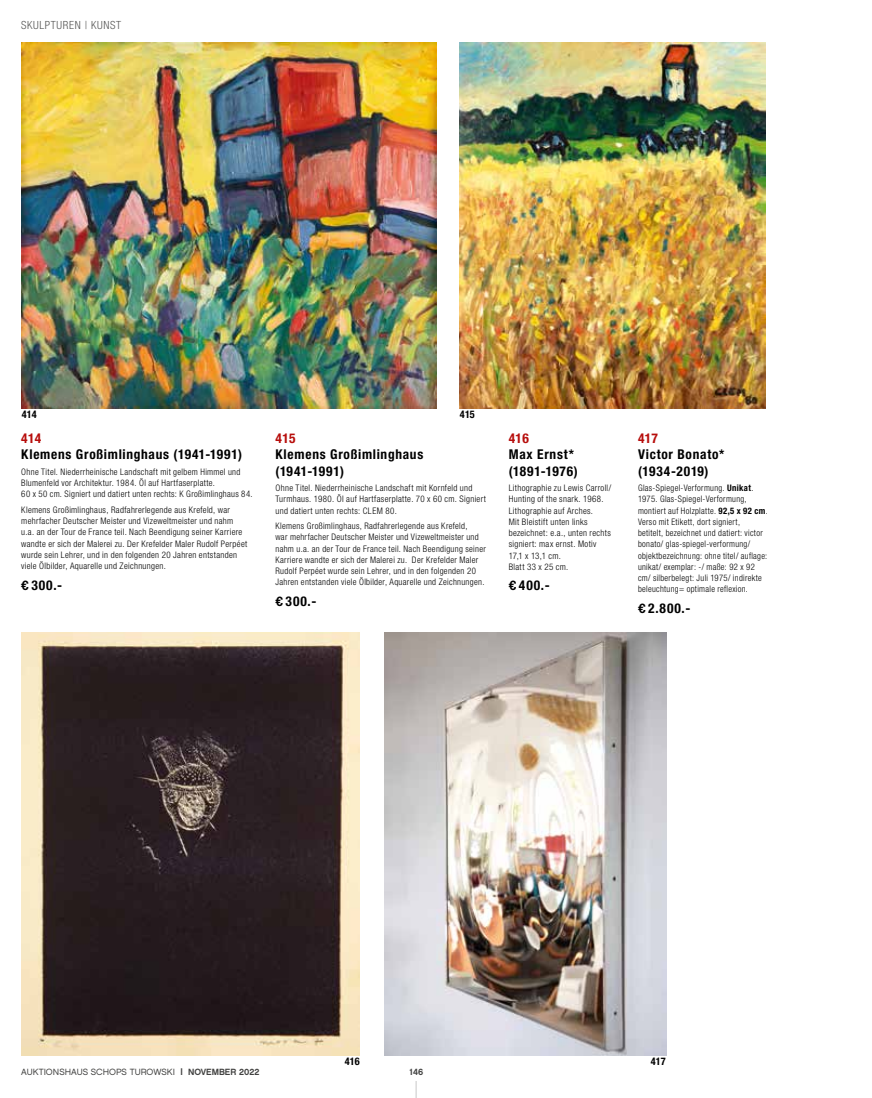
<style>
.page{position:relative;width:872px;height:1098px;background:#fff}
.page>*{position:absolute;margin:0;border:0;box-sizing:border-box;transform-origin:0 0}
.t1{font:700 condensed 13.5px/16.2px "Helvetica Neue LT Std";letter-spacing:.055em;color:#000}
.t2{font:700 condensed 13.5px "Helvetica Neue LT Std";letter-spacing:.025em;color:#b70e0c}
.t3{font:300 condensed 11.25px "Helvetica Neue LT Std";letter-spacing:.055em;color:#575756}
.t4{font:700 condensed 10.5px "Helvetica Neue LT Std";letter-spacing:.01em;color:#000}
.t5{font:300 condensed 9px/11.2px "Helvetica Neue LT Std";letter-spacing:.035em;color:#000}
.t6{font:300 condensed 9px/11.2px "Helvetica Neue LT Std";letter-spacing:.035em;color:#000;scale:.96 1}
.t7{font:9px "Chalet London Nineteen Sixty";color:#424241}
.t8{font:9px "Chalet New York Nineteen Sixty";color:#424241}
.s1{font-family:"Univers LT Std";font-stretch:normal}
.s2{font-weight:700}
.s3{font-family:"Chalet New York Nineteen Sixty"}
</style>
<div class="page">
<svg style="left:415px;top:1081px;width:2px;height:16px"></svg>
<img style="left:21px;top:43px;width:415px;height:365px">
<img style="left:459px;top:43px;width:306px;height:365px">
<img style="left:22px;top:632px;width:338px;height:422px">
<img style="left:384px;top:632px;width:282px;height:422px">
<p class="t3" style="left:21px;top:19px;width:101px">SKULPTUREN | KUNST</p>
<p class="t4" style="left:22px;top:407px;width:16px">414</p>
<p class="t4" style="left:460px;top:407px;width:16px">415</p>
<h1 class="t2" style="left:21px;top:430px;width:22px">414</h1>
<h1 class="t1" style="left:21px;top:446px;width:222px">Klemens Großimlinghaus (1941-1991)</h1>
<p class="t5" style="left:21px;top:466px;width:233px">Ohne Titel. Niederrheinische Landschaft mit gelbem Himmel und<br>Blumenfeld vor Architektur. 1984. Öl auf Hartfaserplatte.<br>60 x 50 cm. Signiert und datiert unten rechts: K Großimlinghaus 84.</p>
<p class="t5" style="left:21px;top:504px;width:227px">Klemens Großimlinghaus, Radfahrerlegende aus Krefeld, war mehrfacher Deutscher Meister und Vizeweltmeister und nahm u.a. an der Tour de France teil. Nach Beendigung seiner Karriere wandte er sich der Malerei zu. Der Krefelder Maler Rudolf Perpéet wurde sein Lehrer, und in den folgenden 20 Jahren entstanden viele Ölbilder, Aquarelle und Zeichnungen.</p>
<h1 class="t1" style="left:21px;top:576px;width:42px"><span class="s1">€</span> 300.-</h1>
<h1 class="t2" style="left:275px;top:430px;width:22px">415</h1>
<h1 class="t1" style="left:275px;top:446px;width:149px">Klemens Großimlinghaus (1941-1991)</h1>
<p class="t5" style="left:275px;top:482px;width:212px">Ohne Titel. Niederrheinische Landschaft mit Kornfeld und<br>Turmhaus. 1980. Öl auf Hartfaserplatte. 70 x 60 cm. Signiert und datiert unten rechts: CLEM 80.</p>
<p class="t5" style="left:275px;top:520px;width:212px">Klemens Großimlinghaus, Radfahrerlegende aus Krefeld,<br>war mehrfacher Deutscher Meister und Vizeweltmeister und nahm u.a. an der Tour de France teil. Nach Beendigung seiner Karriere wandte er sich der Malerei zu. Der Krefelder Maler Rudolf Perpéet wurde sein Lehrer, und in den folgenden 20<br>Jahren entstanden viele Ölbilder, Aquarelle und Zeichnungen.</p>
<h1 class="t1" style="left:275px;top:592px;width:42px"><span class="s1">€</span> 300.-</h1>
<h1 class="t2" style="left:509px;top:430px;width:22px">416</h1>
<h1 class="t1" style="left:509px;top:446px;width:71px">Max Ernst* (1891-1976)</h1>
<p class="t5" style="left:509px;top:482px;width:104px">Lithographie zu Lewis Carroll/<br>Hunting of the snark. 1968.<br>Lithographie auf Arches.<br>Mit Bleistift unten links bezeichnet: e.a., unten rechts signiert: max ernst. Motiv<br>17,1 x 13,1 cm.<br>Blatt 33 x 25 cm.</p>
<h1 class="t1" style="left:509px;top:577px;width:42px"><span class="s1">€</span> 400.-</h1>
<h1 class="t2" style="left:638px;top:430px;width:21px">417</h1>
<h1 class="t1" style="left:638px;top:446px;width:88px">Victor Bonato* (1934-2019)</h1>
<p class="t6" style="left:638px;top:482px;width:137px">Glas-Spiegel-Verformung. <span class="s2">Unikat</span>.<br>1975. Glas-Spiegel-Verformung, montiert auf Holzplatte. <span class="s2">92,5 x 92 cm</span>.<br>Verso mit Etikett, dort signiert,<br>betitelt, bezeichnet und datiert: victor bonato/ glas-spiegel-verformung/ objektbezeichnung: ohne titel/ auflage: unikat/ exemplar: -/ maße: 92 x 92 cm/ silberbelegt: Juli 1975/ indirekte beleuchtung= optimale reflexion.</p>
<h1 class="t1" style="left:638px;top:599px;width:54px"><span class="s1">€</span> 2.800.-</h1>
<p class="t4" style="left:345px;top:1054px;width:17px">416</p>
<p class="t4" style="left:650px;top:1054px;width:16px">417</p>
<p class="t7" style="left:21px;top:1065px;width:240px">AUKTIONSHAUS SCHOPS TUROWSKI <span class="s3">| NOVEMBER 2022</span></p>
<p class="t8" style="left:409px;top:1065px;width:15px">146</p>
</div>
